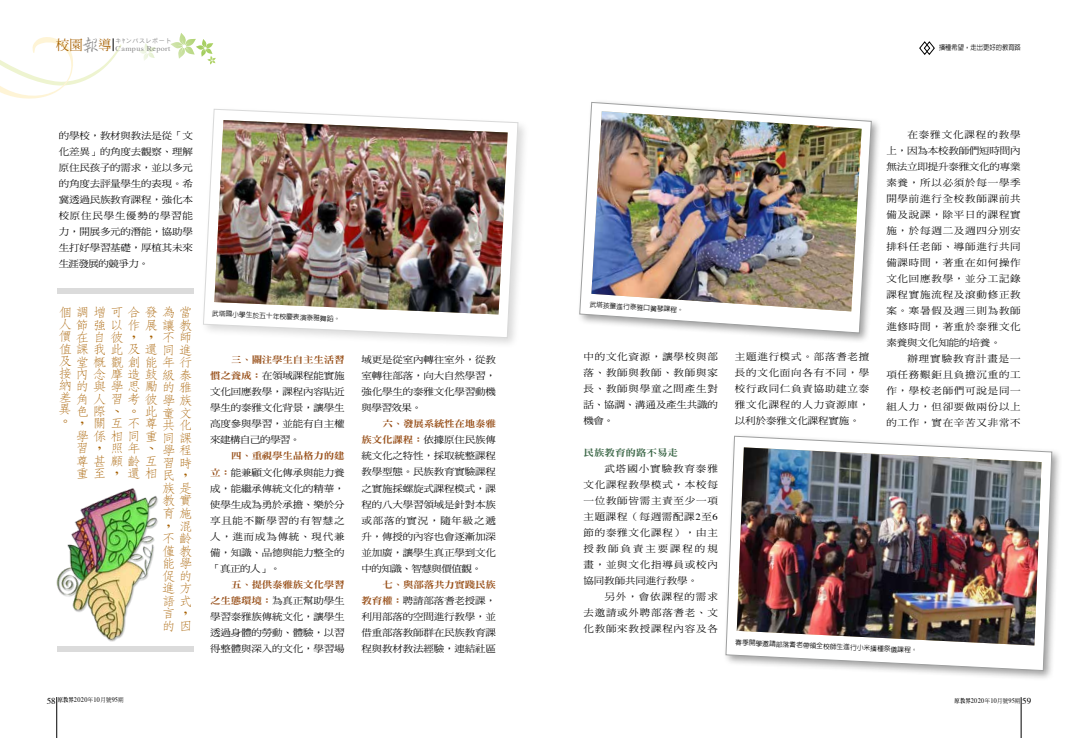
<style>
.page{position:relative;width:1078px;height:738px;background:#fff}
.page>*{position:absolute;margin:0;border:0;box-sizing:border-box;transform-origin:0 0}
.t1{font:300 12.6px/12.5px "AR Fang Song B5 HK";color:#a76000;scale:1.11 1}
.t2{font:9.4px/16px "DF Ming Std W5";letter-spacing:-.01em;color:#000;text-align:justify;scale:1.11 1}
.t3{font:9.4px "DF Ming Std W9";letter-spacing:-.02em;color:#974e17;scale:1.11 1}
.t4{font:9.4px "DF Ming Std W9";color:#396545;scale:1.11 1}
.t5{font:7.2px "Times";letter-spacing:.05em;color:#898989;scale:1.11 1}
.t6{font:7px "Times";letter-spacing:.05em;color:#000;scale:.9 1}
.t7{font:500 7px "AR Hei B5";color:#000;scale:.9 1}
.t8{font:500 6.7px "AR Hei B5";color:#000}
.t9{font:6px "Heisei Kaku Go Std W3";letter-spacing:.1em;color:#898989}
.s1{font-family:"AR Xing Shu B5";font-weight:500;font-size:18.5px}
.s2{font-family:"DF Ming Std W9";color:#974e17}
.s3{font-family:"Times"}
.s4{font-size:9px}
.s5{font-family:"AR Ming B5";font-weight:800;font-size:6px}
.s6{font-family:"DF Ming Std W5";font-size:6px}
</style>
<div class="page">
<svg style="left:170px;top:33px;width:46px;height:32px"></svg>
<svg style="left:139px;top:43px;width:16px;height:18px"></svg>
<hr style="left:57px;top:696px;width:1px;height:41px;background:#000">
<hr style="left:1020px;top:696px;width:1px;height:41px;background:#000">
<svg style="left:0;top:37px;width:122px;height:62px"></svg>
<svg style="left:919px;top:41px;width:16px;height:14px"></svg>
<div style="left:57px;top:645px;width:137px;height:6px;background:#dbdbdb"></div>
<div style="left:57px;top:287px;width:137px;height:6px;background:#dbdbdb"></div>
<img style="left:56px;top:488px;width:102px;height:154px">
<div style="left:576px;top:99px;width:305px;height:244px;background:#000;opacity:.38"></div>
<svg style="left:579px;top:102px;width:292px;height:231px"></svg>
<img style="left:591px;top:111px;width:270px;height:200px">
<div style="left:200px;top:106px;width:329px;height:243px;background:#000;opacity:.38"></div>
<svg style="left:203px;top:109px;width:315px;height:228px"></svg>
<img style="left:214px;top:120px;width:293px;height:194px">
<div style="left:722px;top:433px;width:340px;height:247px;background:#000;opacity:.38"></div>
<svg style="left:725px;top:436px;width:326px;height:234px"></svg>
<img style="left:736px;top:447px;width:305px;height:198px">
<p class="t5" style="left:56px;top:42px;width:105px"><sup>校園</sup><span class="s1">報</span><sup>導</sup> Campus Report</p>
<p class="t9" style="left:116px;top:37px;width:57px">キﾔンパスレポート</p>
<p class="t2" style="left:59px;top:127px;width:123px">的學校，教材與教法是從「文化差異」的角度去觀察、理解原住民孩子的需求，並以多元的角度去評量學生的表現。希冀透過民族教育課程，強化本校原住民學生優勢的學習能力，開展多元的潛能，協助學生打好學習基礎，厚植其未來生涯發展的競爭力。</p>
<h1 class="t1" style="left:58px;top:306px;width:121px">個調增可合發為當人節強以<br>價在自<br>值課我此及還同<br>及堂概觀創能年行</h1>
<h1 class="t1" style="left:58px;top:366px;width:13px;line-height:12.1px;text-align:justify">接納差異。</h1>
<h1 class="t1" style="left:76px;top:368px;width:106px">內<br>的與學思勵的雅角<br>色際、<br>，<br>學係相同<br>習<br>尊甚顧齡互<br>重至，</h1>
<h1 class="t1" style="left:127px;top:318px;width:60px">作展讓教</h1>
<h1 class="t1" style="left:110px;top:330px;width:24px">彼，</h1>
<h1 class="t1" style="left:162px;top:331px;width:28px">不師</h1>
<h1 class="t1" style="left:144px;top:330px;width:9px">，</h1>
<h1 class="t1" style="left:179px;top:343px;width:13px">進</h1>
<h1 class="t1" style="left:93px;top:361px;width:90px;line-height:24.7px">念摩造鼓級泰人習<br>關互不尊<br>，</h1>
<h1 class="t1" style="left:127px;top:392px;width:29px">考彼。</h1>
<h1 class="t1" style="left:162px;top:393px;width:29px">學族童文共化同<br>學程習<br>民，族是教實育施，<br>不齡僅教能學促的進方語式言，的因</h1>
<h1 class="t1" style="left:144px;top:398px;width:13px;line-height:24.7px">此重</h1>
<h1 class="t1" style="left:179px;top:425px;width:13px;line-height:25.1px">課時</h1>
<h1 class="t1" style="left:110px;top:442px;width:40px">照年、</h1>
<h1 class="t1" style="left:127px;top:466px;width:28px">還相</h1>
<h1 class="t1" style="left:179px;top:519px;width:13px">混</h1>
<p class="t8" style="left:212px;top:310px;width:130px;rotate:2deg">武塔國小學生於五十年校慶表演泰雅舞蹈。</p>
<p class="t3" style="left:231px;top:354px;width:104px">三、關注學生自主生活習</p>
<p class="t2" style="left:210px;top:367px;width:123px"><span class="s2">慣之養成：</span>在領域課程能實施文化回應教學，課程內容貼近學生的泰雅文化背景，讓學生高度參與學習，並能有自主權來建構自己的學習。</p>
<p class="t3" style="left:231px;top:450px;width:104px">四、重視學生品格力的建</p>
<p class="t2" style="left:210px;top:463px;width:123px"><span class="s2">立：</span>能兼顧文化傳承與能力養成，能繼承傳統文化的精華，使學生成為勇於承擔、樂於分享且能不斷學習的有智慧之人，進而成為傳統、現代兼備，知識、品德與能力整全的「真正的人」。</p>
<p class="t3" style="left:231px;top:578px;width:104px">五、提供泰雅族文化學習</p>
<p class="t2" style="left:210px;top:591px;width:123px"><span class="s2">之生態環境：</span>為真正幫助學生學習泰雅族傳統文化，讓學生透過身體的勞動、體驗，以習得整體與深入的文化，學習場</p>
<p class="t2" style="left:361px;top:351px;width:123px">域更是從室內轉往室外，從教室轉往部落，向大自然學習，強化學生的泰雅文化學習動機與學習效果。</p>
<p class="t3" style="left:382px;top:418px;width:104px">六、發展系統性在地泰雅</p>
<p class="t2" style="left:361px;top:431px;width:123px"><span class="s2">族文化課程：</span>依據原住民族傳統文化之特性，採取統整課程教學型態。民族教育實驗課程之實施採螺旋式課程模式，課程的八大學習領域是針對本族或部落的實況，隨年級之遞升，傳授的內容也會逐漸加深並加廣，讓學生真正學到文化中的知識、智慧與價值觀。</p>
<p class="t3" style="left:382px;top:578px;width:104px">七、與部落共力實踐民族</p>
<p class="t2" style="left:361px;top:591px;width:123px"><span class="s2">教育權：</span>聘請部落耆老授課，利用部落的空間進行教學，並借重部落教師群在民族教育課程與教材教法經驗，連結社區</p>
<p class="t7" style="left:938px;top:44px;width:93px">播種希望，走出更好的教育路</p>
<p class="t8" style="left:589px;top:300px;width:96px;rotate:4deg">武塔孩童進行泰雅口簧琴課程。</p>
<p class="t2" style="left:583px;top:348px;width:123px">中的文化資源，讓學校與部落、教師與教師、教師與家長、教師與學童之間產生對話、協調、溝通及產生共識的機會。</p>
<p class="t4" style="left:583px;top:447px;width:87px">民族教育的路不易走</p>
<p class="t2" style="left:583px;top:460px;width:123px;text-indent:21px">武塔國小實驗教育泰雅文化課程教學模式，本校每一位教師皆需主責至少一項主題課程（每週需配課<span class="s3">2</span>至<span class="s3">6</span>節的泰雅文化課程），由主授教師負責主要課程的規畫，並與文化指導員或校內協同教師共同進行教學。</p>
<p class="t2" style="left:583px;top:588px;width:123px;text-indent:21px">另外，會依課程的需求去邀請或外聘部落耆老、文化教師來教授課程內容及各</p>
<p class="t2" style="left:734px;top:348px;width:123px">主題進行模式。部落耆老擅長的文化面向各有不同，學校行政同仁負責協助建立泰雅文化課程的人力資源庫，以利於泰雅文化課程實施。</p>
<p class="t2" style="left:886px;top:126px;width:123px;text-indent:21px">在泰雅文化課程的教學上，因為本校教師們短時間內無法立即提升泰雅文化的專業素養，所以必須於每一學季開學前進行全校教師課前共備及說課，除平日的課程實施，於每週二及週四分別安排科任老師、導師進行共同備課時間，著重在如何操作文化回應教學，並分工記錄課程實施流程及滾動修正教案。寒暑假及週三則為教師進修時間，著重於泰雅文化素養與文化知能的培養。</p>
<p class="t2" style="left:886px;top:350px;width:123px;text-indent:21px">辦理實驗教育計畫是一項任務艱鉅且負擔沉重的工作，學校老師們可說是同一組人力，但卻要做兩份以上的工作，實在辛苦又非常不</p>
<p class="t8" style="left:735px;top:639px;width:184px;rotate:2deg">春季開學邀請部落耆老帶領全校師生進行小米播種祭儀課程。</p>
<p class="t6" style="left:47px;top:693px;width:87px"><span class="s4">58</span> <span class="s5">原教界</span>2020<span class="s6">年</span>10<span class="s6">月號</span>95<span class="s6">期</span></p>
<p class="t6" style="left:954px;top:693px;width:87px"><span class="s5">原教界</span>2020<span class="s6">年</span>10<span class="s6">月號</span>95<span class="s6">期</span> <span class="s4">59</span></p>
</div>
